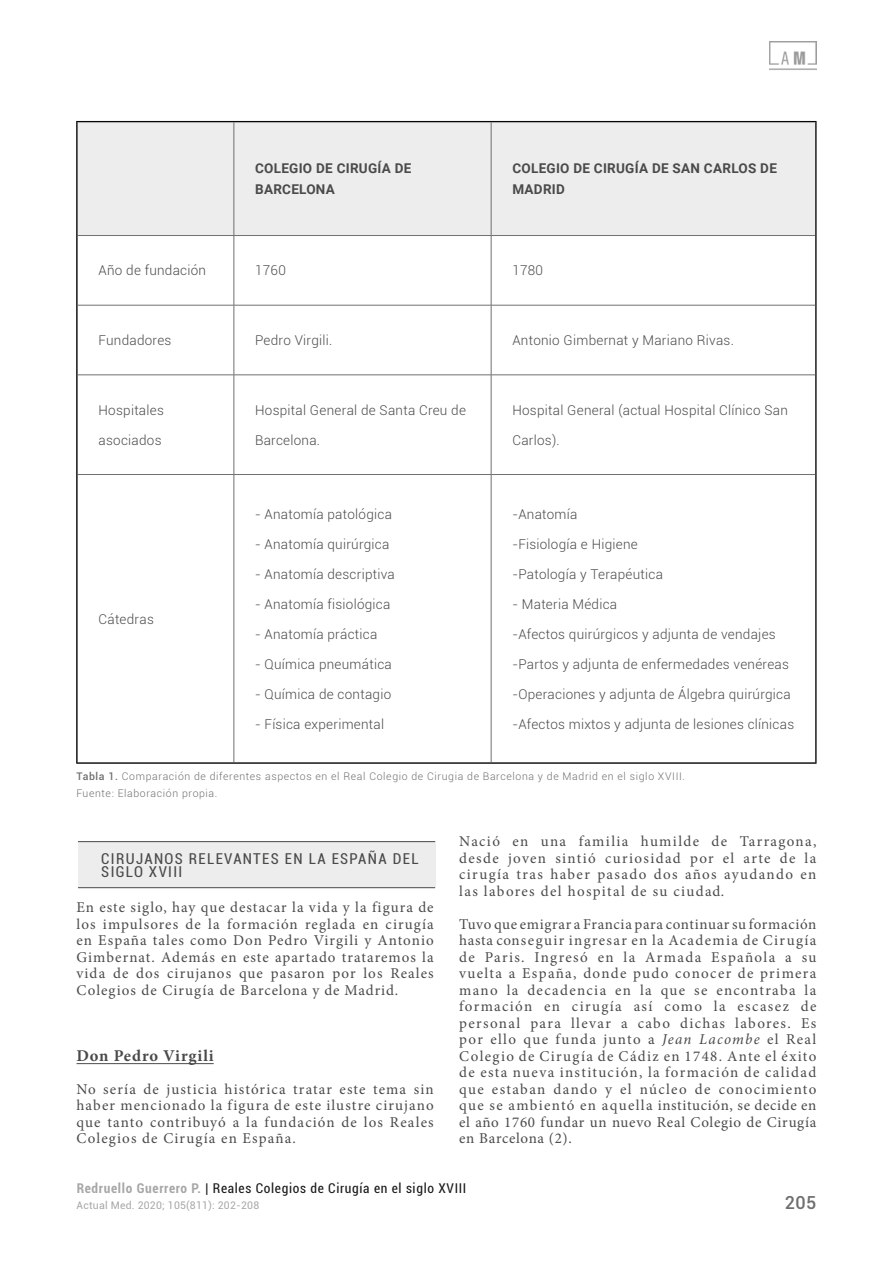
<style>
.page{position:relative;width:893px;height:1263px;background:#fff}
.page>*{position:absolute;margin:0;border:0;box-sizing:border-box;transform-origin:0 0}
.t1{font:500 18px "Roboto";color:#706f6f}
.Apartados{font:700 16.5px "Minion Pro";letter-spacing:.05em;color:#4a4a49}
.AM{font:15px/16.5px "Minion Pro";letter-spacing:.07em;color:#4a4a49;text-align:justify}
.Apartados-2{font:condensed 15px/13.5px "Roboto";letter-spacing:.09em;color:#4a4a49}
.t2{font:300 13.5px "Roboto";letter-spacing:.02em;color:#4a4a49}
.t3{font:700 13.5px/21px "Roboto";letter-spacing:.02em;color:#4a4a49}
.t4{font:condensed 13.5px "Roboto";letter-spacing:.05em;color:#000}
.Abstract{font:300 10.5px "Roboto";letter-spacing:.06em;color:#706f6f}
.t5{font:10.5px "Roboto";letter-spacing:.02em;color:#9d9d9c}
.s1{font-weight:500}
.s2{font-style:italic}
.s3{font-weight:700;color:#9d9d9c}
</style>
<div class="page">
<img style="left:770px;top:41px;width:46px;height:29px">
<hr style="left:77px;top:1063px;width:137px;height:1px;background:#4a4a49">
<div style="left:78px;top:123px;width:736px;height:112px;background:#ededed"></div>
<hr style="left:234px;top:122px;width:1px;height:113px;background:#706f6f">
<hr style="left:491px;top:122px;width:1px;height:113px;background:#706f6f">
<hr style="left:77px;top:235px;width:157px;height:1px;background:#706f6f">
<hr style="left:234px;top:235px;width:257px;height:1px;background:#706f6f">
<hr style="left:234px;top:236px;width:1px;height:69px;background:#706f6f">
<hr style="left:491px;top:235px;width:325px;height:1px;background:#706f6f">
<hr style="left:491px;top:236px;width:1px;height:69px;background:#706f6f">
<hr style="left:77px;top:305px;width:157px;height:1px;background:#706f6f">
<hr style="left:234px;top:305px;width:257px;height:1px;background:#706f6f">
<hr style="left:234px;top:305px;width:1px;height:70px;background:#706f6f">
<hr style="left:491px;top:305px;width:325px;height:1px;background:#706f6f">
<hr style="left:491px;top:305px;width:1px;height:70px;background:#706f6f">
<hr style="left:77px;top:375px;width:157px;height:1px;background:#706f6f">
<hr style="left:234px;top:375px;width:257px;height:1px;background:#706f6f">
<hr style="left:234px;top:375px;width:1px;height:99px;background:#706f6f">
<hr style="left:491px;top:375px;width:325px;height:1px;background:#706f6f">
<hr style="left:491px;top:375px;width:1px;height:99px;background:#706f6f">
<hr style="left:77px;top:474px;width:157px;height:1px;background:#706f6f">
<hr style="left:234px;top:474px;width:257px;height:1px;background:#706f6f">
<hr style="left:234px;top:475px;width:1px;height:287px;background:#706f6f">
<hr style="left:491px;top:474px;width:325px;height:1px;background:#706f6f">
<hr style="left:491px;top:475px;width:1px;height:287px;background:#706f6f">
<div style="left:78px;top:841px;width:357px;height:47px;background:#ededed"></div>
<hr style="left:78px;top:841px;width:357px;height:1px;background:#4a4a49">
<hr style="left:78px;top:887px;width:357px;height:1px;background:#4a4a49">
<p class="t3" style="left:255px;top:158px;width:158px">COLEGIO DE CIRUGÍA DE<br>BARCELONA</p>
<p class="t3" style="left:512px;top:158px;width:266px">COLEGIO DE CIRUGÍA DE SAN CARLOS DE<br>MADRID</p>
<p class="t2" style="left:99px;top:261px;width:109px">Año de fundación</p>
<p class="t2" style="left:255px;top:261px;width:32px">1760</p>
<p class="t2" style="left:512px;top:261px;width:32px">1780</p>
<p class="t2" style="left:99px;top:331px;width:74px">Fundadores</p>
<p class="t2" style="left:255px;top:331px;width:79px">Pedro Virgili.</p>
<p class="t2" style="left:512px;top:331px;width:223px">Antonio Gimbernat y Mariano Rivas.</p>
<p class="t2" style="left:99px;top:401px;width:67px">Hospitales</p>
<p class="t2" style="left:99px;top:431px;width:65px">asociados</p>
<p class="t2" style="left:99px;top:609px;width:57px">Cátedras</p>
<p class="t2" style="left:255px;top:401px;width:212px">Hospital General de Santa Creu de</p>
<p class="t2" style="left:255px;top:431px;width:67px">Barcelona.</p>
<p class="t2" style="left:255px;top:504px;width:138px">- Anatomía patológica</p>
<p class="t2" style="left:255px;top:534px;width:136px">- Anatomía quirúrgica</p>
<p class="t2" style="left:255px;top:564px;width:141px">- Anatomía descriptiva</p>
<p class="t2" style="left:255px;top:594px;width:137px">- Anatomía fisiológica</p>
<p class="t2" style="left:255px;top:624px;width:124px">- Anatomía práctica</p>
<p class="t2" style="left:255px;top:654px;width:138px">- Química pneumática</p>
<p class="t2" style="left:255px;top:684px;width:138px">- Química de contagio</p>
<p class="t2" style="left:255px;top:714px;width:131px">- Física experimental</p>
<p class="t2" style="left:512px;top:401px;width:277px">Hospital General (actual Hospital Clínico San</p>
<p class="t2" style="left:512px;top:431px;width:49px">Carlos).</p>
<p class="t2" style="left:512px;top:504px;width:66px">-Anatomía</p>
<p class="t2" style="left:512px;top:534px;width:127px">-Fisiología e Higiene</p>
<p class="t2" style="left:512px;top:564px;width:152px">-Patología y Terapéutica</p>
<p class="t2" style="left:512px;top:594px;width:106px">- Materia Médica</p>
<p class="t2" style="left:512px;top:624px;width:265px">-Afectos quirúrgicos y adjunta de vendajes</p>
<p class="t2" style="left:512px;top:654px;width:278px">-Partos y adjunta de enfermedades venéreas</p>
<p class="t2" style="left:512px;top:684px;width:280px">-Operaciones y adjunta de Álgebra quirúrgica</p>
<p class="t2" style="left:512px;top:714px;width:283px">-Afectos mixtos y adjunta de lesiones clínicas</p>
<p class="Abstract" style="left:76px;top:769px;width:610px"><span class="s1">Tabla 1.</span> Comparación de diferentes aspectos en el Real Colegio de Cirugia de Barcelona y de Madrid en el siglo XVIII.</p>
<p class="Abstract" style="left:76px;top:785px;width:143px">Fuente: Elaboración propia.</p>
<p class="Apartados-2" style="left:101px;top:851px;width:319px">CIRUJANOS RELEVANTES EN LA ESPAÑA DEL<br>SIGLO XVIII</p>
<p class="AM" style="left:77px;top:899px;width:359px">En este siglo, hay que destacar la vida y la figura de los impulsores de la formación reglada en cirugía en España tales como Don Pedro Virgili y Antonio Gimbernat. Además en este apartado trataremos la vida de dos cirujanos que pasaron por los Reales Colegios de Cirugía de Barcelona y de Madrid.</p>
<p class="Apartados" style="left:77px;top:1044px;width:139px">Don Pedro Virgili</p>
<p class="AM" style="left:77px;top:1081px;width:359px">No sería de justicia histórica tratar este tema sin haber mencionado la figura de este ilustre cirujano que tanto contribuyó a la fundación de los Reales Colegios de Cirugía en España.</p>
<p class="AM" style="left:459px;top:833px;width:359px">Nació en una familia humilde de Tarragona, desde joven sintió curiosidad por el arte de la cirugía tras haber pasado dos años ayudando en las labores del hospital de su ciudad.</p>
<p class="AM" style="left:459px;top:916px;width:359px">Tuvo que emigrar a Francia para continuar su formación hasta conseguir ingresar en la Academia de Cirugía de Paris. Ingresó en la Armada Española a su vuelta a España, donde pudo conocer de primera mano la decadencia en la que se encontraba la formación en cirugía así como la escasez de personal para llevar a cabo dichas labores. Es por ello que funda junto a <span class="s2">Jean Lacombe</span> el Real Colegio de Cirugía de Cádiz en 1748. Ante el éxito de esta nueva institución, la formación de calidad que estaban dando y el núcleo de conocimiento que se ambientó en aquella institución, se decide en el año 1760 fundar un nuevo Real Colegio de Cirugía en Barcelona (2).</p>
<p class="t4" style="left:77px;top:1178px;width:391px"><span class="s3">Redruello Guerrero P.</span> | Reales Colegios de Cirugía en el siglo XVIII</p>
<p class="t5" style="left:77px;top:1198px;width:184px">Actual Med. 2020; 105(811): 202-208</p>
<p class="t1" style="left:785px;top:1190px;width:33px">205</p>
</div>
